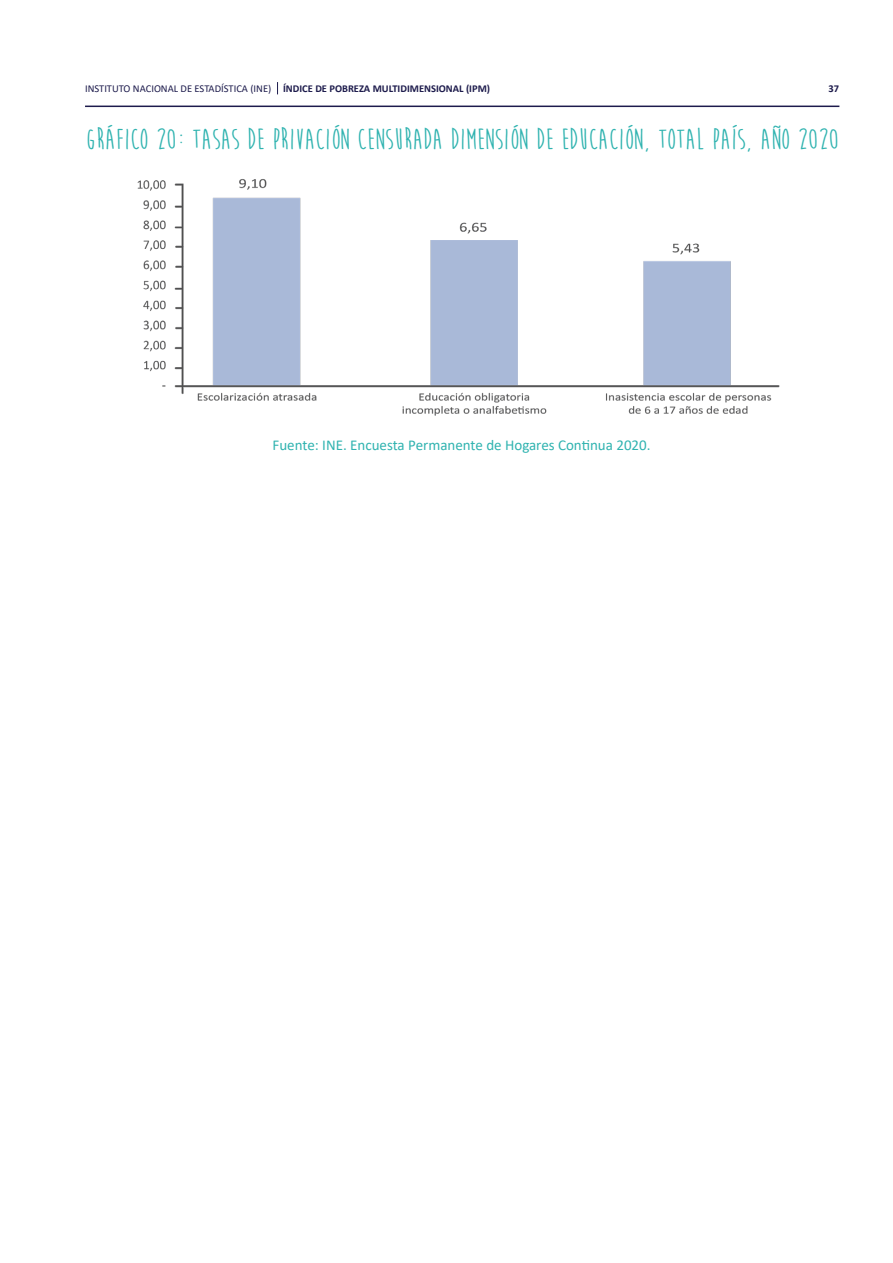
<style>
.page{position:relative;width:893px;height:1263px;background:#fff}
.page>*{position:absolute;margin:0;border:0;box-sizing:border-box;transform-origin:0 0}
.t1{font:700 30px "Moon Flower";color:#30b3b0}
.t2{font:15px "Calibri";color:#30b3b0}
.t3{font:700 10.5px "Calibri";color:#1d1b4c}
.s1{font-weight:400}
</style>
<div class="page">
<hr style="left:85px;top:106px;width:754px;height:1px;background:#1d1b4c">
<svg style="left:277px;top:82px;width:1px;height:12px"></svg>
<img style="left:137px;top:179px;width:643px;height:237px">
<p class="t3" style="left:85px;top:81px;width:407px"><span class="s1">INSTITUTO NACIONAL DE ESTADÍSTICA (INE)</span> ÍNDICE DE POBREZA MULTIDIMENSIONAL (IPM)</p>
<p class="t3" style="left:828px;top:81px;width:12px">37</p>
<p class="t1" style="left:85px;top:123px;width:755px">GRÁFICO 20: TASAS DE PRIVACIÓN CENSURADA DIMENSIÓN DE EDUCACIÓN, TOTAL PAÍS, AÑO 2020</p>
<p class="t2" style="left:273px;top:434px;width:380px">Fuente: INE. Encuesta Permanente de Hogares Continua 2020.</p>
</div>
